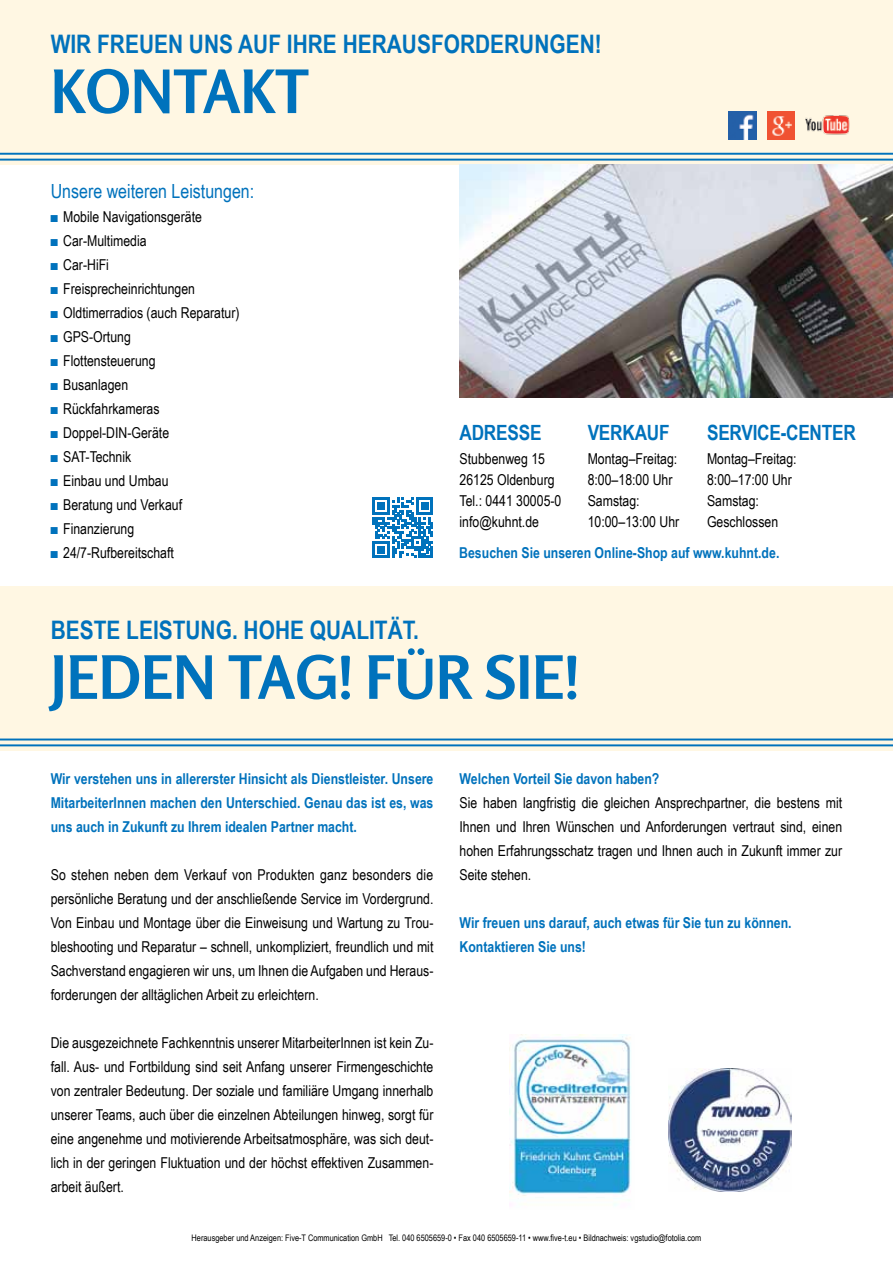
<style>
.page{position:relative;width:893px;height:1263px;background:#fff}
.page>*{position:absolute;margin:0;border:0;box-sizing:border-box;transform-origin:0 0}
.t1{font:700 59.55px "Rosario";color:#0072bc}
.t2{font:700 25.5px "Arial Narrow";color:#0072bc}
.t3{font:700 21px "Arial Narrow";letter-spacing:-.01em;color:#0072bc}
.t4{font:19.5px "Arial Narrow";color:#0072bc}
.t5{font:15px/24px "Arial Narrow";color:#000}
.t6{font:700 15px/24px "Arial Narrow";color:#0072bc;text-align:justify}
.t7{font:9px "Arial Narrow";color:#000}
.s1{color:#0072bc}
</style>
<div class="page">
<div style="left:0;top:0;width:893px;height:165px;background:#fff7e3"></div>
<img style="left:459px;top:165px;width:434px;height:233px">
<hr style="left:0;top:153px;width:893px;height:2px;background:#0072bc">
<hr style="left:0;top:159px;width:893px;height:2px;background:#0072bc">
<div style="left:0;top:586px;width:893px;height:165px;background:#fff7e3"></div>
<hr style="left:0;top:738px;width:893px;height:2px;background:#0072bc">
<img style="left:805px;top:115px;width:45px;height:20px">
<hr style="left:0;top:744px;width:893px;height:2px;background:#0072bc">
<img style="left:728px;top:111px;width:28px;height:28px">
<img style="left:767px;top:111px;width:28px;height:28px">
<img style="left:669px;top:1069px;width:122px;height:123px">
<img style="left:509px;top:1035px;width:122px;height:171px">
<svg style="left:373px;top:498px;width:60px;height:60px"></svg>
<h2 class="t2" style="left:51px;top:25px;width:552px">Wir freuen uns auf Ihre Herausforderungen!</h2>
<h1 class="t1" style="left:51px;top:55px;width:260px">KONTAKT</h1>
<h3 class="t4" style="left:51px;top:177px;width:205px">Unsere weiteren Leistungen:</h3>
<p class="t5" style="left:51px;top:204px;width:153px"><span class="s1">■</span> Mobile Navigationsgeräte</p>
<p class="t5" style="left:51px;top:228px;width:97px"><span class="s1">■</span> Car-Multimedia</p>
<p class="t5" style="left:51px;top:252px;width:60px"><span class="s1">■</span> Car-HiFi</p>
<p class="t5" style="left:51px;top:276px;width:146px"><span class="s1">■</span> Freisprecheinrichtungen</p>
<p class="t5" style="left:51px;top:300px;width:190px"><span class="s1">■</span> Oldtimerradios (auch Reparatur)</p>
<p class="t5" style="left:51px;top:324px;width:82px"><span class="s1">■</span> GPS-Ortung</p>
<p class="t5" style="left:51px;top:348px;width:106px"><span class="s1">■</span> Flottensteuerung</p>
<p class="t5" style="left:51px;top:372px;width:79px"><span class="s1">■</span> Busanlagen</p>
<p class="t5" style="left:51px;top:396px;width:110px"><span class="s1">■</span> Rückfahrkameras</p>
<p class="t5" style="left:51px;top:420px;width:120px"><span class="s1">■</span> Doppel-DIN-Geräte</p>
<p class="t5" style="left:51px;top:444px;width:82px"><span class="s1">■</span> SAT-Technik</p>
<p class="t5" style="left:51px;top:468px;width:119px"><span class="s1">■</span> Einbau und Umbau</p>
<p class="t5" style="left:51px;top:492px;width:133px"><span class="s1">■</span> Beratung und Verkauf</p>
<p class="t5" style="left:51px;top:516px;width:85px"><span class="s1">■</span> Finanzierung</p>
<p class="t5" style="left:51px;top:540px;width:125px"><span class="s1">■</span> 24/7-Rufbereitschaft</p>
<h3 class="t3" style="left:460px;top:417px;width:83px">Adresse</h3>
<p class="t5" style="left:460px;top:448px;width:103px;line-height:21px">Stubbenweg 15<br>26125 Oldenburg<br>Tel.: 0441 30005-0 info@kuhnt.de</p>
<h3 class="t3" style="left:588px;top:417px;width:60px">VERKAUF</h3>
<p class="t5" style="left:588px;top:448px;width:93px;line-height:21px">Montag–Freitag:<br>8:00–18:00 Uhr<br>Samstag:<br>10:00–13:00 Uhr</p>
<h3 class="t3" style="left:707px;top:417px;width:150px">Service-center</h3>
<p class="t5" style="left:707px;top:448px;width:91px;line-height:21px">Montag–Freitag:<br>8:00–17:00 Uhr<br>Samstag:<br>Geschlossen</p>
<p class="t6" style="left:459px;top:540px;width:322px">Besuchen Sie unseren Online-Shop auf www.kuhnt.de.</p>
<h2 class="t2" style="left:51px;top:610px;width:370px">Beste Leistung. Hohe Qualität.</h2>
<h1 class="t1" style="left:51px;top:641px;width:530px">JEDEN TAG! FÜR SIE!</h1>
<p class="t6" style="left:51px;top:766px;width:384px">Wir verstehen uns in allererster Hinsicht als Dienstleister. Unsere MitarbeiterInnen machen den Unterschied. Genau das ist es, was uns auch in Zukunft zu Ihrem idealen Partner macht.</p>
<p class="t5" style="left:51px;top:862px;width:384px;text-align:justify">So stehen neben dem Verkauf von Produkten ganz besonders die persönliche Beratung und der anschließende Service im Vordergrund.<br>Von Einbau und Montage über die Einweisung und Wartung zu Trou&shy;bleshooting und Reparatur – schnell, unkompliziert, freundlich und mit Sachverstand engagieren wir uns, um Ihnen die Aufgaben und Heraus&shy;forderungen der alltäglichen Arbeit zu erleichtern.</p>
<p class="t5" style="left:51px;top:1030px;width:384px;text-align:justify">Die ausgezeichnete Fachkenntnis unserer MitarbeiterInnen ist kein Zu&shy;fall. Aus- und Fortbildung sind seit Anfang unserer Firmengeschichte von zentraler Bedeutung. Der soziale und familiäre Umgang innerhalb unserer Teams, auch über die einzelnen Abteilungen hinweg, sorgt für eine angenehme und motivierende Arbeitsatmosphäre, was sich deut&shy;lich in der geringen Fluktuation und der höchst effektiven Zusammen&shy;arbeit äußert.</p>
<p class="t6" style="left:459px;top:766px;width:201px">Welchen Vorteil Sie davon haben?</p>
<p class="t5" style="left:459px;top:790px;width:384px;text-align:justify">Sie haben langfristig die gleichen Ansprechpartner, die bestens mit Ihnen und Ihren Wünschen und Anforderungen vertraut sind, einen hohen Erfahrungsschatz tragen und Ihnen auch in Zukunft immer zur Seite stehen.</p>
<p class="t6" style="left:459px;top:910px;width:334px">Wir freuen uns darauf, auch etwas für Sie tun zu können.<br>Kontaktieren Sie uns!</p>
<p class="t7" style="left:192px;top:1231px;width:511px">Herausgeber und Anzeigen: Five-T Communication GmbH Tel. 040 6505659-0 • Fax 040 6505659-11 • www.five-t.eu • Bildnachweis: vgstudio@fotolia.com</p>
</div>
